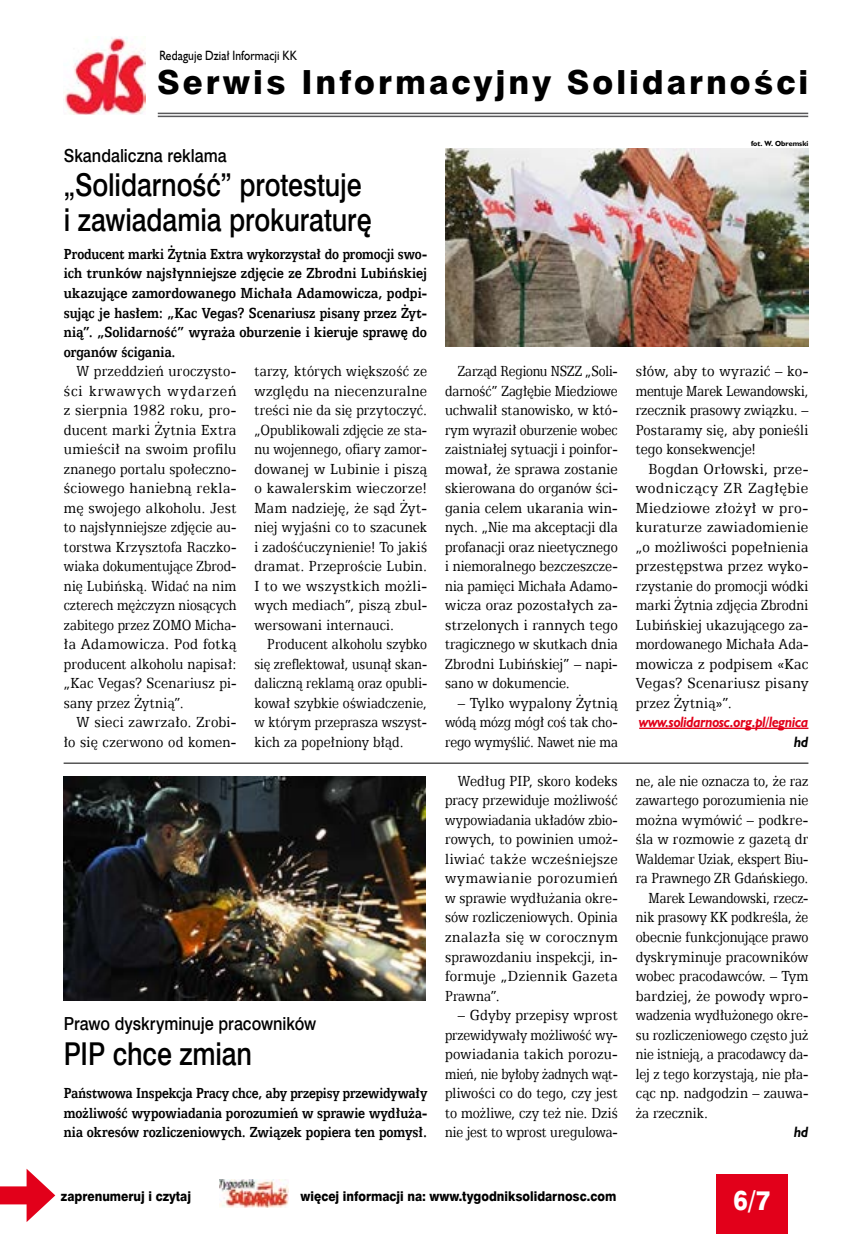
<style>
.page{position:relative;width:851px;height:1234px;background:#fff}
.page>*{position:absolute;margin:0;border:0;box-sizing:border-box;transform-origin:0 0}
.t1{font:33.3px "Swis 721 Hv EU";letter-spacing:.09em;color:#000}
.t2{font:31.5px/34.5px "Swis 721 Md EU";letter-spacing:-.005em;color:#000;scale:.85 1}
.t3{font:27px "Swis 721 Hv EU";color:#fff;scale:.9 1}
.t4{font:18px "Swis 721 Md EU";color:#000;scale:.9 1}
.t5{font:16.5px/19.5px "Egyptian 505 EU";letter-spacing:.005em;color:#000;text-align:justify;scale:.86 1}
.t6{font:16.5px/19.5px "Egyptian 505 EU";letter-spacing:.005em;color:#000;text-align:justify;scale:.87 1}
.t7{font:16.5px/19.5px "Egyptian 505 EU";letter-spacing:.005em;color:#000;text-align:justify;scale:.82 1}
.t8{font:700 16.5px/19.5px "Egyptian 505 EU";color:#000;text-align:justify;scale:.83 1}
.t9{font:16.5px/19.5px "Egyptian 505 EU";letter-spacing:.005em;color:#000;text-align:justify;scale:.91 1}
.t10{font:16.5px/19.5px "Egyptian 505 EU";letter-spacing:.005em;color:#000;text-align:justify;scale:.83 1}
.t11{font:16.5px/19.5px "Egyptian 505 EU";letter-spacing:.005em;color:#000;text-align:justify;scale:.88 1}
.t12{font:16.5px/19.5px "Egyptian 505 EU";letter-spacing:.005em;color:#000;text-align:right;scale:.89 1}
.t13{font:16.5px/19.5px "Egyptian 505 EU";letter-spacing:.005em;color:#000;text-align:justify;scale:.9 1}
.t14{font:16.5px "Egyptian 505 EU";letter-spacing:.005em;color:#000;scale:.84 1}
.t15{font:16.5px "Egyptian 505 EU";letter-spacing:.005em;color:#000;scale:.85 1}
.t16{font:italic 700 15px "Humanst 521 EU";letter-spacing:-.02em;color:#e2001a;scale:.9 1}
.t17{font:italic 700 15px "Humanst 521 EU";color:#000;scale:.9 1}
.t18{font:13.5px "Swis 721 Hv EU";color:#000;scale:.9 1}
.t19{font:13.5px "Humanst 521 EU";letter-spacing:.015em;color:#000;scale:.85 1}
.t20{font:700 7.5px "Humanst 521 EU";color:#000}
</style>
<div class="page">
<div style="left:716px;top:1174px;width:72px;height:59px;background:#e2001a"></div>
<img style="left:219px;top:1179px;width:70px;height:27px">
<div style="left:0;top:1186px;width:38px;height:18px;background:#e2001a"></div>
<svg style="left:27px;top:1169px;width:28px;height:52px"></svg>
<img style="left:65px;top:37px;width:81px;height:78px">
<hr style="left:158px;top:113px;width:650px;height:1px;background:#58585a">
<hr style="left:158px;top:116px;width:650px;height:1px;background:#58585a">
<hr style="left:639px;top:727px;width:169px;height:1px;background:#e2001a">
<img style="left:445px;top:149px;width:363px;height:198px">
<img style="left:64px;top:776px;width:361px;height:224px">
<hr style="left:64px;top:762px;width:744px;height:1px;background:#000">
<p class="t19" style="left:159px;top:47px;width:163px">Redaguje Dział Informacji KK</p>
<h1 class="t1" style="left:157px;top:62px;width:652px">Serwis Informacyjny Solidarności</h1>
<p class="t4" style="left:64px;top:144px;width:182px">Skandaliczna reklama</p>
<h2 class="t2" style="left:64px;top:170px;width:363px">„Solidarność” protestuje i zawiadamia prokuraturę</h2>
<p class="t8" style="left:64px;top:244px;width:439px">Producent marki Żytnia Extra wykorzystał do promocji swo&shy;ich trunków najsłynniejsze zdjęcie ze Zbrodni Lubińskiej ukazujące zamordowanego Michała Adamowicza, podpi&shy;sując je hasłem: „Kac Vegas? Scenariusz pisany przez Żyt&shy;nią”. „Solidarność” wyraża oburzenie i kieruje sprawę do organów ścigania.</p>
<p class="t6" style="left:64px;top:361px;width:200px;text-indent:13px">W przeddzień uroczysto&shy;ści krwawych wydarzeń z sierpnia 1982 roku, pro&shy;ducent marki Żytnia Extra umieścił na swoim profilu znanego portalu społeczno&shy;ściowego haniebną rekla&shy;mę swojego alkoholu. Jest to najsłynniejsze zdjęcie au&shy;torstwa Krzysztofa Raczko&shy;wiaka dokumentujące Zbrod&shy;nię Lubińską. Widać na nim czterech mężczyzn niosących zabitego przez ZOMO Micha&shy;ła Adamowicza. Pod fotką producent alkoholu napisał: „Kac Vegas? Scenariusz pi&shy;sany przez Żytnią”.</p>
<p class="t12" style="left:64px;top:712px;width:195px">W sieci zawrzało. Zrobi&shy;ło się czerwono od komen-</p>
<p class="t5" style="left:254px;top:361px;width:202px">tarzy, których większość ze względu na niecenzuralne treści nie da się przytoczyć. „Opublikowali zdjęcie ze sta&shy;nu wojennego, ofiary zamor&shy;dowanej w Lubinie i piszą o kawalerskim wieczorze!<br>Mam nadzieję, że sąd Żyt&shy;niej wyjaśni co to szacunek i zadośćuczynienie! To jakiś dramat. Przeproście Lubin.<br>I to we wszystkich możli&shy;wych mediach”, piszą zbul&shy;wersowani internauci.</p>
<p class="t10" style="left:254px;top:634px;width:209px;text-indent:13px">Producent alkoholu szybko się zreflektował, usunął skan&shy;daliczną reklamą oraz opubli&shy;kował szybkie oświadczenie, w którym przeprasza wszyst&shy;kich za popełniony błąd.</p>
<p class="t4" style="left:64px;top:1012px;width:282px">Prawo dyskryminuje pracowników</p>
<h2 class="t2" style="left:64px;top:1037px;width:223px">PIP chce zmian</h2>
<p class="t8" style="left:64px;top:1082px;width:439px">Państwowa Inspekcja Pracy chce, aby przepisy przewidywały możliwość wypowiadania porozumień w sprawie wydłuża&shy;nia okresów rozliczeniowych. Związek popiera ten pomysł.</p>
<p class="t7" style="left:445px;top:361px;width:212px;text-indent:13px">Zarząd Regionu NSZZ „Soli&shy;darność” Zagłębie Miedziowe uchwalił stanowisko, w któ&shy;rym wyraził oburzenie wobec zaistniałej sytuacji i poinfor&shy;mował, że sprawa zostanie skierowana do organów ści&shy;gania celem ukarania win&shy;nych. „Nie ma akceptacji dla profanacji oraz nieetycznego i niemoralnego bezczeszcze&shy;nia pamięci Michała Adamo&shy;wicza oraz pozostałych za&shy;strzelonych i rannych tego tragicznego w skutkach dnia Zbrodni Lubińskiej” – napi&shy;sano w dokumencie.</p>
<p class="t12" style="left:445px;top:692px;width:195px;text-align:justify;text-indent:13px">– Tylko wypalony Żytnią wódą mózg mógł coś tak cho&shy;rego wymyślić. Nawet nie ma</p>
<p class="t5" style="left:445px;top:770px;width:202px;text-indent:13px">Według PIP, skoro kodeks pracy przewiduje możliwość wypowiadania układów zbio&shy;rowych, to powinien umoż&shy;liwiać także wcześniejsze wymawianie porozumień w sprawie wydłużania okre&shy;sów rozliczeniowych. Opinia znalazła się w corocznym sprawozdaniu inspekcji, in&shy;formuje „Dziennik Gazeta Prawna”.</p>
<p class="t11" style="left:445px;top:1004px;width:198px;text-indent:13px">– Gdyby przepisy wprost przewidywały możliwość wy&shy;powiadania takich porozu&shy;mień, nie byłoby żadnych wąt&shy;pliwości co do tego, czy jest to możliwe, czy też nie. Dziś nie jest to wprost uregulowa-</p>
<p class="t20" style="left:751px;top:138px;width:59px">fot. W. Obremski</p>
<p class="t13" style="left:635px;top:361px;width:193px">słów, aby to wyrazić – ko&shy;mentuje Marek Lewandowski, rzecznik prasowy związku. – Postaramy się, aby ponieśli tego konsekwencje!</p>
<p class="t9" style="left:635px;top:458px;width:191px;text-indent:13px">Bogdan Orłowski, prze&shy;wodniczący ZR Zagłębie Miedziowe złożył w pro&shy;kuraturze zawiadomienie „o możliwości popełnienia przestępstwa przez wyko&shy;rzystanie do promocji wódki marki Żytnia zdjęcia Zbrodni Lubińskiej ukazującego za&shy;mordowanego Michała Ada&shy;mowicza z podpisem «Kac Vegas? Scenariusz pisany przez Żytnią»”.</p>
<p class="t16" style="left:639px;top:712px;width:189px">www.solidarnosc.org.pl/legnica</p>
<p class="t17" style="left:794px;top:732px;width:17px">hd</p>
<p class="t15" style="left:635px;top:771px;width:204px">ne, ale nie oznacza to, że raz</p>
<p class="t15" style="left:635px;top:790px;width:204px">zawartego porozumienia nie</p>
<p class="t6" style="left:635px;top:809px;width:200px">można wymówić – podkre-</p>
<p class="t6" style="left:635px;top:829px;width:200px">śla w rozmowie z gazetą dr</p>
<p class="t10" style="left:635px;top:848px;width:209px">Waldemar Uziak, ekspert Biu-</p>
<p class="t14" style="left:635px;top:868px;width:207px">ra Prawnego ZR Gdańskiego.</p>
<p class="t7" style="left:648px;top:887px;width:196px">Marek Lewandowski, rzecz-</p>
<p class="t10" style="left:635px;top:907px;width:209px">nik prasowy KK podkreśla, że</p>
<p class="t14" style="left:635px;top:927px;width:207px">obecnie funkcjonujące prawo</p>
<p class="t5" style="left:635px;top:946px;width:202px">dyskryminuje pracowników</p>
<p class="t5" style="left:635px;top:965px;width:202px">wobec pracodawców. – Tym</p>
<p class="t12" style="left:635px;top:985px;width:195px">bardziej, że powody wpro-</p>
<p class="t10" style="left:635px;top:1004px;width:209px">wadzenia wydłużonego okre-</p>
<p class="t10" style="left:635px;top:1024px;width:209px">su rozliczeniowego często już</p>
<p class="t10" style="left:635px;top:1043px;width:209px">nie istnieją, a pracodawcy da-</p>
<p class="t14" style="left:635px;top:1063px;width:207px">lej z tego korzystają, nie pła-</p>
<p class="t5" style="left:635px;top:1082px;width:202px">cąc np. nadgodzin – zauwa-</p>
<p class="t15" style="left:635px;top:1102px;width:86px">ża rzecznik.</p>
<p class="t17" style="left:794px;top:1122px;width:17px">hd</p>
<p class="t18" style="left:61px;top:1187px;width:146px">zaprenumeruj i czytaj</p>
<p class="t18" style="left:300px;top:1187px;width:352px">więcej informacji na: www.tygodniksolidarnosc.com</p>
<h3 class="t3" style="left:733px;top:1183px;width:42px">6/7</h3>
</div>
